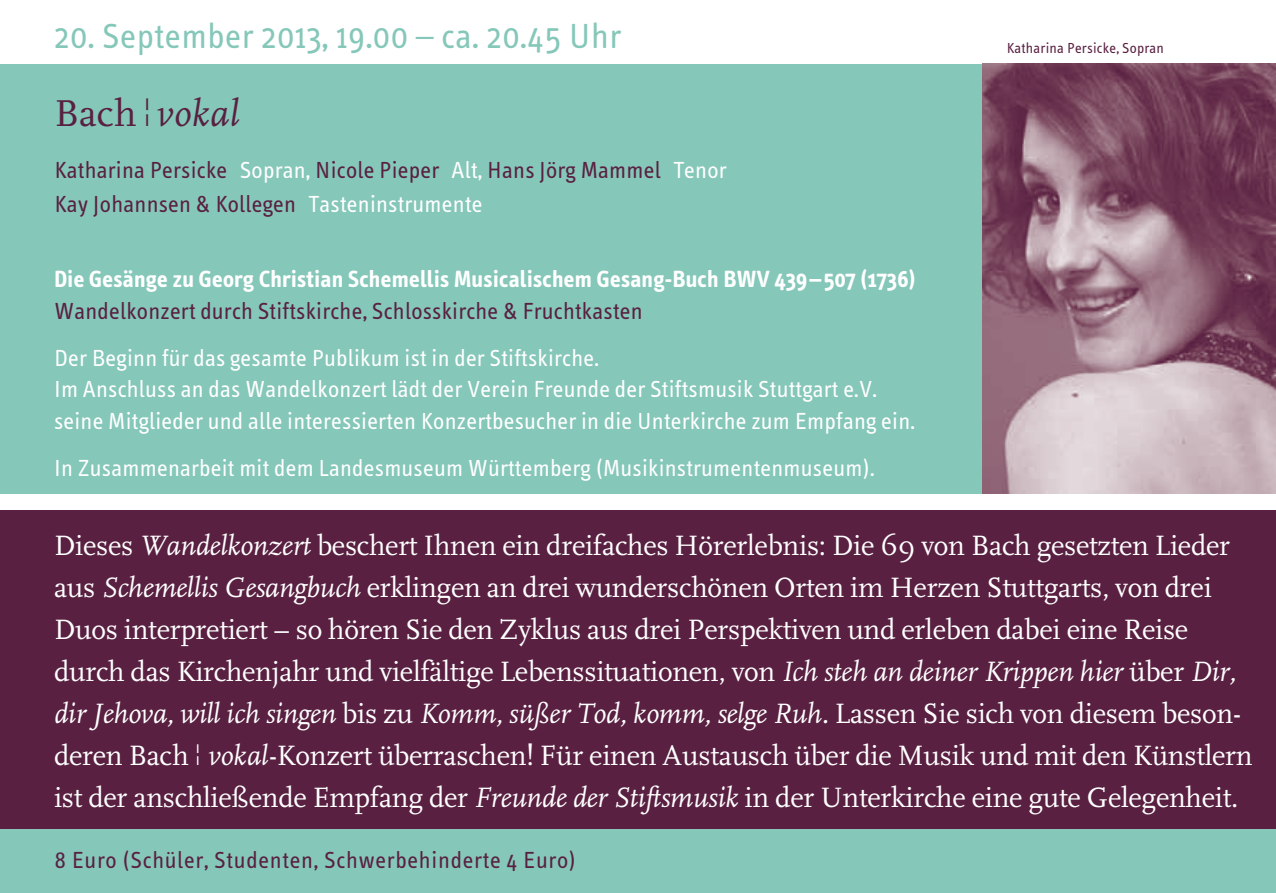
<style>
.page{position:relative;width:1276px;height:893px;background:#fff}
.page>*{position:absolute;margin:0;border:0;box-sizing:border-box;transform-origin:0 0}
.t1{font:italic 39px "Scala";letter-spacing:.01em;color:#592041}
.t2{font:36px "Info Text";letter-spacing:.015em;color:#85c7b9}
.t3{font:29.4px/42px "Scala";letter-spacing:-.01em;color:#fff}
.t4{font:24px/31.5px "Info Text";letter-spacing:.01em;color:#fff}
.t5{font:24px/34.5px "Info Text";letter-spacing:.01em;color:#592041}
.t6{font:700 24px "Info Text";letter-spacing:.01em;color:#fff}
.t7{font:24px "Info Text";letter-spacing:.03em;color:#592041}
.t8{font:15px "Info Text";letter-spacing:.015em;color:#592041}
.s1{font-style:normal}
.s2{font-family:"Mrs Eaves Just Lig";font-weight:700;font-style:normal}
.s3{color:#fff}
.s4{font-style:italic}
.s5{font-family:"Mrs Eaves Just Lig";font-weight:700}
</style>
<div class="page">
<div style="left:0;top:510px;width:1276px;height:319px;background:#592041"></div>
<div style="left:0;top:64px;width:1276px;height:429px;background:#85c7b9"></div>
<div style="left:0;top:829px;width:1276px;height:64px;background:#85c7b9"></div>
<img style="left:982px;top:64px;width:294px;height:429px">
<p class="t2" style="left:54px;top:16px;width:569px">20. September 2013, 19.00 – ca. 20.45 Uhr</p>
<h1 class="t1" style="left:54px;top:93px;width:186px"><span class="s1">Bach</span> <span class="s2">¦</span> vokal</h1>
<p class="t5" style="left:54px;top:153px;width:674px">Katharina Persicke <span class="s3">Sopran,</span> Nicole Pieper <span class="s3">Alt,</span> Hans Jörg Mammel <span class="s3">Tenor<br></span>Kay Johannsen &amp; Kollegen <span class="s3">Tasteninstrumente</span></p>
<p class="t6" style="left:54px;top:265px;width:862px">Die Gesänge zu Georg Christian Schemellis Musicalischem Gesang-Buch BWV 439–507 (1736)</p>
<p class="t5" style="left:54px;top:294px;width:590px">Wandelkonzert durch Stiftskirche, Schlosskirche &amp; Fruchtkasten</p>
<p class="t4" style="left:54px;top:342px;width:862px">Der Beginn für das gesamte Publikum ist in der Stiftskirche.<br>Im Anschluss an das Wandelkonzert lädt der Verein Freunde der Stiftsmusik Stuttgart e.V. seine Mitglieder und alle interessierten Konzertbesucher in die Unterkirche zum Empfang ein.</p>
<p class="t4" style="left:54px;top:453px;width:822px">In Zusammenarbeit mit dem Landesmuseum Württemberg (Musikinstrumentenmuseum).</p>
<p class="t8" style="left:1006px;top:39px;width:159px">Katharina Persicke, Sopran</p>
<p class="t3" style="left:54px;top:525px;width:1200px">Dieses <span class="s4">Wandelkonzert</span> beschert Ihnen ein dreifaches Hörerlebnis: Die 69 von Bach gesetzten Lieder aus <span class="s4">Schemellis Gesangbuch</span> erklingen an drei wunderschönen Orten im Herzen Stuttgarts, von drei Duos interpretiert – so hören Sie den Zyklus aus drei Perspektiven und erleben dabei eine Reise durch das Kirchenjahr und vielfältige Lebenssituationen, von <span class="s4">Ich steh an deiner Krippen hier</span> über <span class="s4">Dir, dir Jehova, will ich singen</span> bis zu <span class="s4">Komm, süßer Tod, komm, selge Ruh.</span> Lassen Sie sich von diesem beson&shy;deren Bach <span class="s5">¦</span> <span class="s4">vokal</span>-Konzert überraschen! Für einen Austausch über die Musik und mit den Künstlern ist der anschließende Empfang der <span class="s4">Freunde der Stiftsmusik</span> in der Unterkirche eine gute Gelegenheit.</p>
<p class="t7" style="left:54px;top:847px;width:523px">8 Euro (Schüler, Studenten, Schwerbehinderte 4 Euro)</p>
</div>
